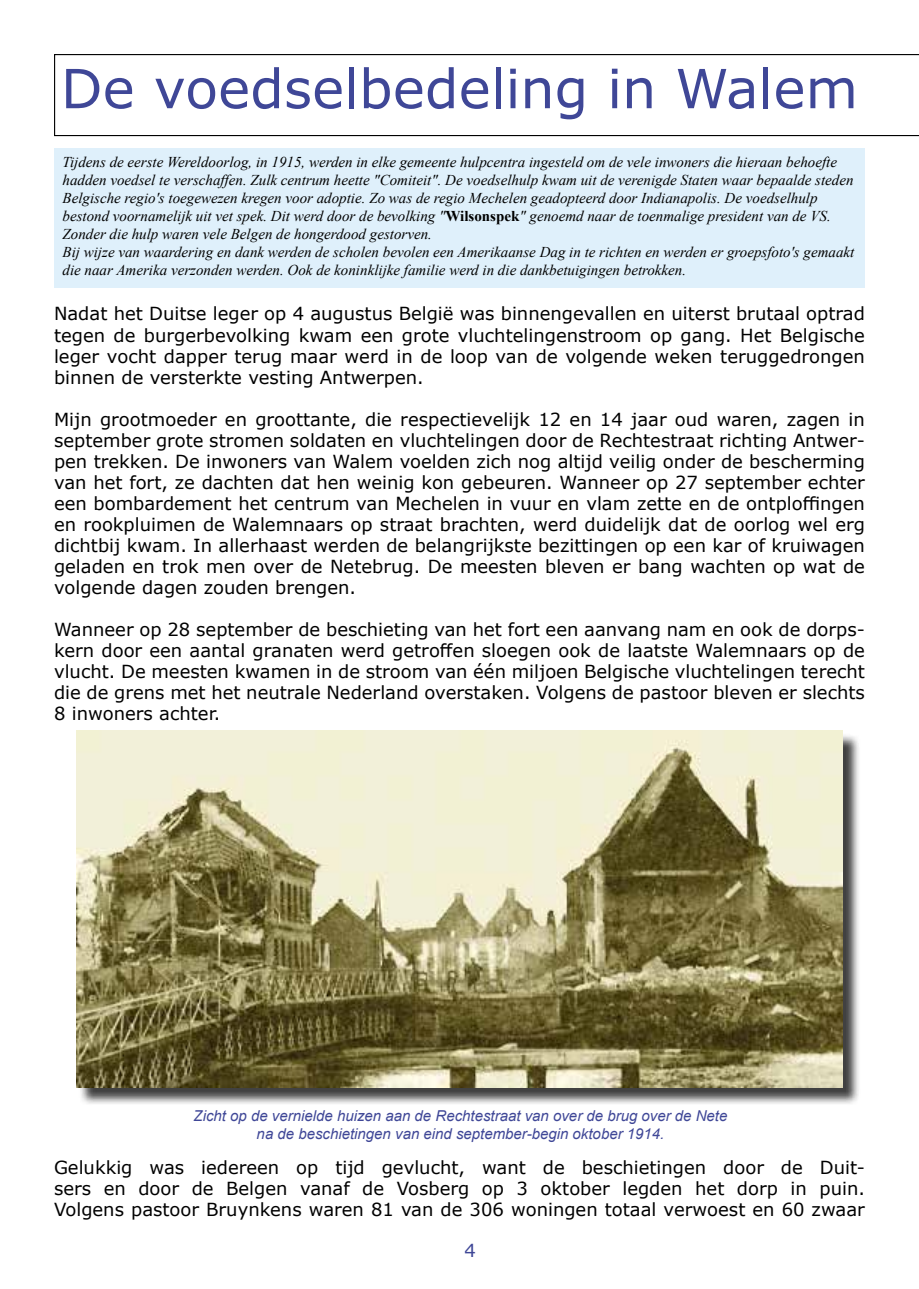
<style>
.page{position:relative;width:919px;height:1289px;background:#fff}
.page>*{position:absolute;margin:0;border:0;box-sizing:border-box;transform-origin:0 0}
.t1{font:54px "Verdana";color:#3f4797}
.t2{font:18px/21px "Verdana";color:#000;text-align:justify}
.t3{font:18px "Verdana";color:#3f4797}
.t4{font:italic 15px/18px "Times New Roman";color:#000}
.t5{font:italic 15px/18px "Arial";color:#3f4797;text-align:center}
.s1{font-weight:700;font-style:normal}
</style>
<div class="page">
<svg style="left:54px;top:54px;width:864px;height:82px"></svg>
<div style="left:54px;top:148px;width:810px;height:140px;background:#dff0fb"></div>
<div style="left:79px;top:732px;width:782px;height:373px;background:#000;opacity:.75"></div>
<img style="left:77px;top:730px;width:765px;height:357px">
<h1 class="t1" style="left:61px;top:51px;width:798px">De voedselbedeling in Walem</h1>
<p class="t4" style="left:63px;top:153px;width:793px">Tijdens de eerste Wereldoorlog, in 1915, werden in elke gemeente hulpcentra ingesteld om de vele inwoners die hieraan behoefte hadden voedsel te verschaffen. Zulk centrum heette "Comiteit". De voedselhulp kwam uit de verenigde Staten waar bepaalde steden Belgische regio's toegewezen kregen voor adoptie. Zo was de regio Mechelen geadopteerd door Indianapolis. De voedselhulp bestond voornamelijk uit vet spek. Dit werd door de bevolking "<span class="s1">Wilsonspek</span>" genoemd naar de toenmalige president van de VS.<br>Zonder die hulp waren vele Belgen de hongerdood gestorven.<br>Bij wijze van waardering en dank werden de scholen bevolen een Amerikaanse Dag in te richten en werden er groepsfoto's gemaakt die naar Amerika verzonden werden. Ook de koninklijke familie werd in die dankbetuigingen betrokken.</p>
<p class="t2" style="left:54px;top:303px;width:812px">Nadat het Duitse leger op 4 augustus België was binnengevallen en uiterst brutaal optrad tegen de burgerbevolking kwam een grote vluchtelingenstroom op gang. Het Belgische leger vocht dapper terug maar werd in de loop van de volgende weken teruggedrongen binnen de versterkte vesting Antwerpen.</p>
<p class="t2" style="left:54px;top:408px;width:812px">Mijn grootmoeder en groottante, die respectievelijk 12 en 14 jaar oud waren, zagen in september grote stromen soldaten en vluchtelingen door de Rechtestraat richting Antwer&shy;pen trekken. De inwoners van Walem voelden zich nog altijd veilig onder de bescherming van het fort, ze dachten dat hen weinig kon gebeuren. Wanneer op 27 september echter een bombardement het centrum van Mechelen in vuur en vlam zette en de ontploffingen en rookpluimen de Walemnaars op straat brachten, werd duidelijk dat de oorlog wel erg dichtbij kwam. In allerhaast werden de belangrijkste bezittingen op een kar of kruiwagen geladen en trok men over de Netebrug. De meesten bleven er bang wachten op wat de volgende dagen zouden brengen.</p>
<p class="t2" style="left:54px;top:619px;width:812px">Wanneer op 28 september de beschieting van het fort een aanvang nam en ook de dorps&shy;kern door een aantal granaten werd getroffen sloegen ook de laatste Walemnaars op de vlucht. De meesten kwamen in de stroom van één miljoen Belgische vluchtelingen terecht die de grens met het neutrale Nederland overstaken. Volgens de pastoor bleven er slechts 8 inwoners achter.</p>
<p class="t5" style="left:193px;top:1106px;width:535px">Zicht op de vernielde huizen aan de Rechtestraat van over de brug over de Nete na de beschietingen van eind september-begin oktober 1914.</p>
<p class="t2" style="left:54px;top:1156px;width:812px">Gelukkig was iedereen op tijd gevlucht, want de beschietingen door de Duit&shy;sers en door de Belgen vanaf de Vosberg op 3 oktober legden het dorp in puin.<br>Volgens pastoor Bruynkens waren 81 van de 306 woningen totaal verwoest en 60 zwaar</p>
<p class="t3" style="left:464px;top:1238px;width:13px">4</p>
</div>
